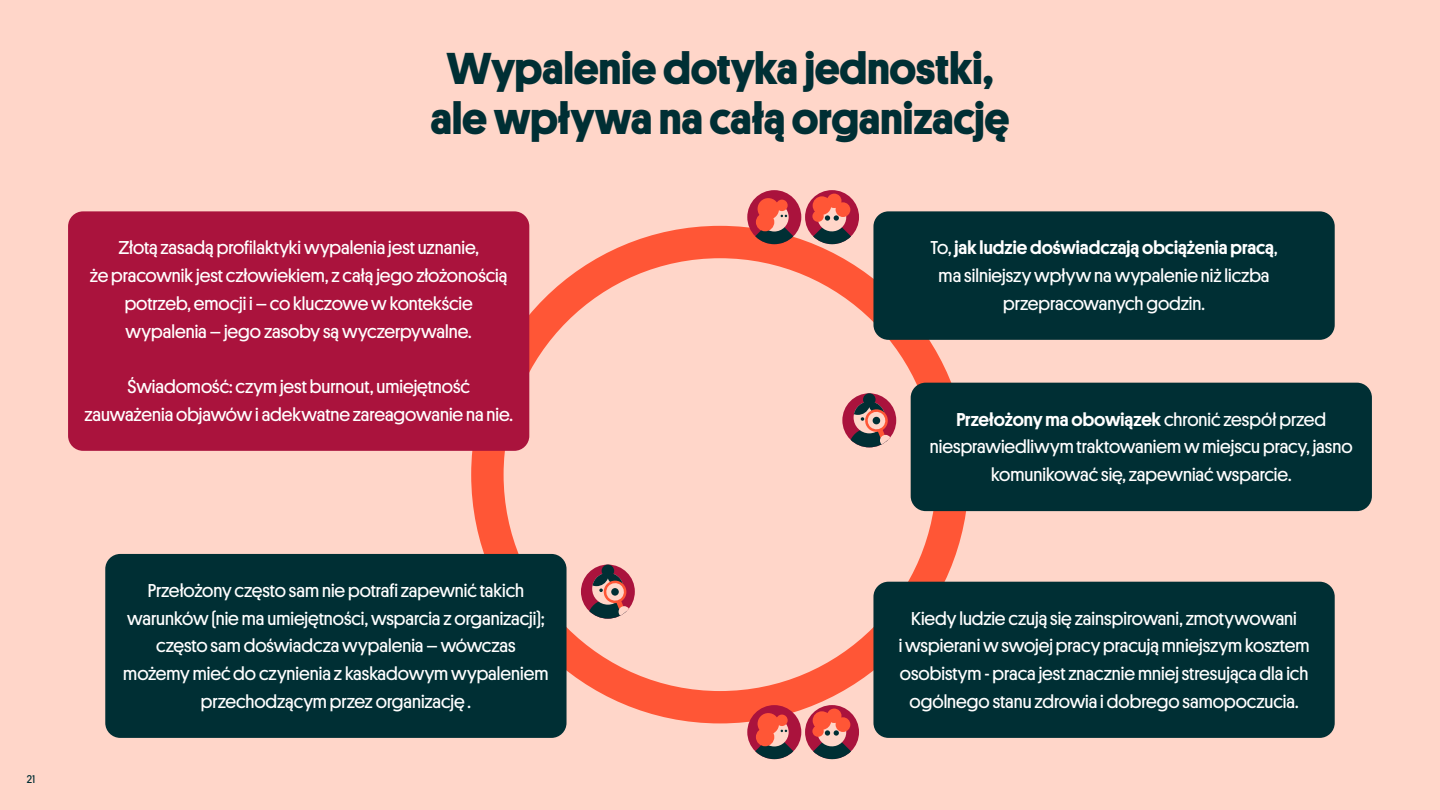
<style>
.page{position:relative;width:1440px;height:810px;background:#ffd6c9}
.page>*{position:absolute;margin:0;border:0;box-sizing:border-box;transform-origin:0 0}
.t1{font:700 45px/50.2px "Platform";letter-spacing:-.005em;color:#002f34;text-align:center}
.t2{font:18.75px/27.8px "Platform";color:#fff;text-align:center}
.t3{font:11.25px "Platform";color:#002f34}
.s1{font-weight:500}
</style>
<div class="page">
<div style="left:471px;top:226px;width:498px;height:497px;border:32px solid #ff5636;border-radius:50%"></div>
<div style="left:68px;top:211px;width:461px;height:240px;background:#aa133d;border-radius:15px"></div>
<div style="left:873px;top:211px;width:462px;height:129px;background:#002f34;border-radius:15px"></div>
<div style="left:911px;top:383px;width:461px;height:128px;background:#002f34;border-radius:15px"></div>
<div style="left:873px;top:582px;width:462px;height:156px;background:#002f34;border-radius:15px"></div>
<div style="left:105px;top:554px;width:462px;height:184px;background:#002f34;border-radius:15px"></div>
<div style="left:747px;top:190px;width:54px;height:54px;background:#aa133d;border-radius:50%"></div>
<svg style="left:760px;top:203px;width:29px;height:29px"></svg>
<div style="left:758px;top:198px;width:21px;height:22px;background:#ff5636;border-radius:50%"></div>
<div style="left:776px;top:200px;width:12px;height:11px;background:#ff5636;border-radius:50%"></div>
<svg style="left:751px;top:215px;width:47px;height:29px"></svg>
<div style="left:805px;top:190px;width:54px;height:54px;background:#aa133d;border-radius:50%"></div>
<svg style="left:812px;top:194px;width:39px;height:50px"></svg>
<div style="left:747px;top:705px;width:54px;height:54px;background:#aa133d;border-radius:50%"></div>
<svg style="left:760px;top:718px;width:29px;height:28px"></svg>
<div style="left:758px;top:713px;width:21px;height:22px;background:#ff5636;border-radius:50%"></div>
<div style="left:776px;top:715px;width:12px;height:11px;background:#ff5636;border-radius:50%"></div>
<svg style="left:751px;top:730px;width:47px;height:29px"></svg>
<div style="left:805px;top:705px;width:54px;height:54px;background:#aa133d;border-radius:50%"></div>
<svg style="left:812px;top:709px;width:39px;height:50px"></svg>
<div style="left:842px;top:393px;width:54px;height:54px;background:#aa133d;border-radius:50%"></div>
<div style="left:863px;top:393px;width:13px;height:13px;background:#002f34;border-radius:50%"></div>
<svg style="left:851px;top:402px;width:39px;height:45px"></svg>
<div style="left:873px;top:417px;width:7px;height:7px;background:#002f34;border-radius:50%"></div>
<div style="left:581px;top:565px;width:54px;height:54px;background:#aa133d;border-radius:50%"></div>
<div style="left:602px;top:565px;width:12px;height:12px;background:#002f34;border-radius:50%"></div>
<svg style="left:589px;top:573px;width:40px;height:46px"></svg>
<div style="left:611px;top:588px;width:8px;height:8px;background:#002f34;border-radius:50%"></div>
<p class="t3" style="left:27px;top:771px;width:10px">21</p>
<h1 class="t1" style="left:430px;top:40px;width:581px">Wypalenie dotyka jednostki, ale wpływa na całą organizację</h1>
<p class="t2" style="left:90px;top:233px;width:419px">Złotą zasadą profilaktyki wypalenia jest uznanie,<br>że pracownik jest człowiekiem, z całą jego złożonością potrzeb, emocji i – co kluczowe w kontekście wypalenia – jego zasoby są wyczerpywalne.</p>
<p class="t2" style="left:84px;top:372px;width:430px">Świadomość: czym jest burnout, umiejętność zauważenia objawów i adekwatne zareagowanie na nie.</p>
<p class="t2" style="left:123px;top:575px;width:427px">Przełożony często sam nie potrafi zapewnić takich warunków (nie ma umiejętności, wsparcia z organizacji); często sam doświadcza wypalenia – wówczas możemy mieć do czynienia z kaskadowym wypaleniem przechodzącym przez organizację .</p>
<p class="t2" style="left:931px;top:233px;width:349px">To, <span class="s1">jak ludzie doświadczają obciążenia pracą</span>, ma silniejszy wpływ na wypalenie niż liczba przepracowanych godzin.</p>
<p class="t2" style="left:930px;top:404px;width:424px"><span class="s1">Przełożony ma obowiązek</span> chronić zespół przed niesprawiedliwym traktowaniem w miejscu pracy, jasno komunikować się, zapewniać wsparcie.</p>
<p class="t2" style="left:899px;top:603px;width:412px">Kiedy ludzie czują się zainspirowani, zmotywowani<br>i wspierani w swojej pracy pracują mniejszym kosztem osobistym - praca jest znacznie mniej stresująca dla ich ogólnego stanu zdrowia i dobrego samopoczucia.</p>
</div>
